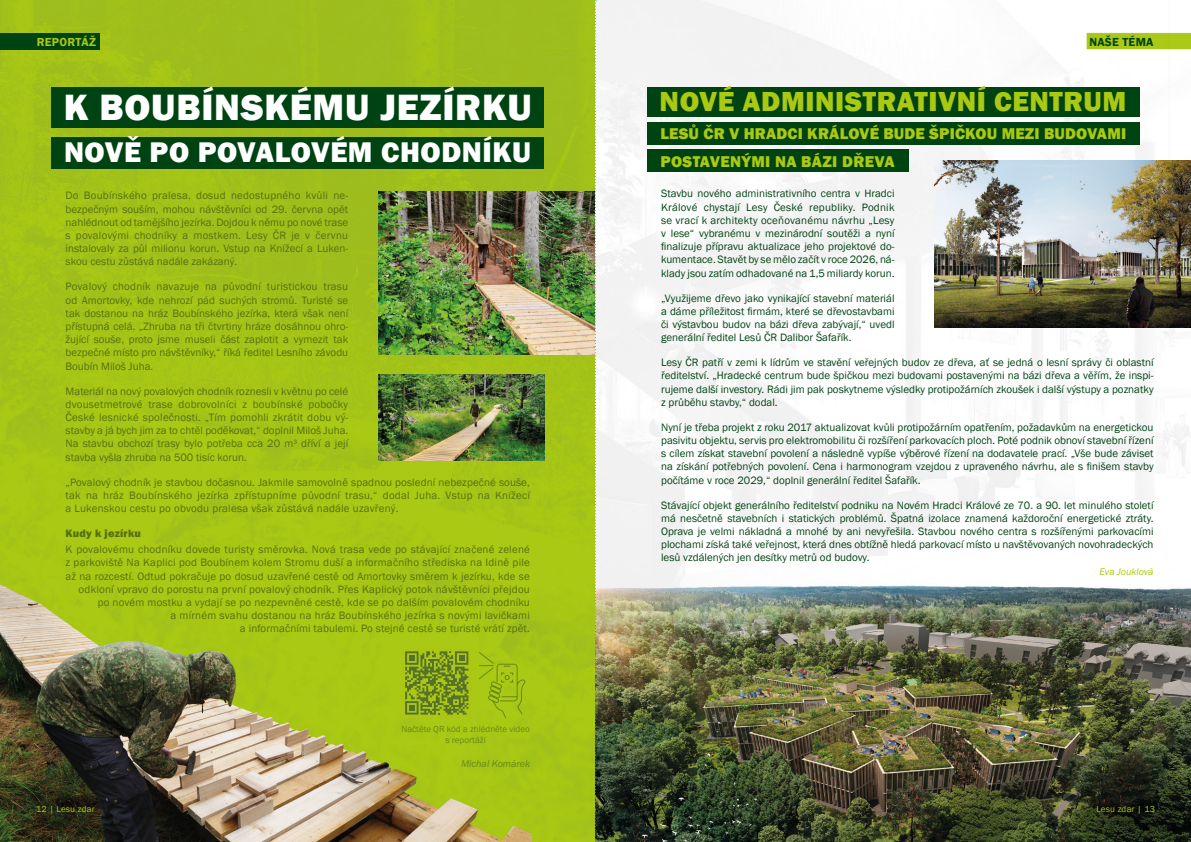
<style>
.page{position:relative;width:1191px;height:842px;background:#fff}
.page>*{position:absolute;margin:0;border:0;box-sizing:border-box;transform-origin:0 0}
.t1{font:800 37.7px "Franklin Gothic";letter-spacing:.02em;color:#fff}
.t2{font:800 29.2px "Franklin Gothic";letter-spacing:.02em;color:#fff}
.t3{font:800 28.4px "Franklin Gothic";letter-spacing:.02em;color:#aac911}
.t4{font:800 16.1px "Franklin Gothic";letter-spacing:.01em;color:#aac911}
.t5{font:600 12px "Franklin Gothic";letter-spacing:.02em;color:#aac911}
.t6{font:600 12px "Franklin Gothic";letter-spacing:.02em;color:#004312}
.t7{font:11px/13.2px "Franklin Gothic";letter-spacing:.015em;color:#557011;text-align:justify}
.t8{font:11px/13.2px "Franklin Gothic";color:#004312;text-align:justify}
.t9{font:800 11px "Franklin Gothic";letter-spacing:.02em;color:#557011}
.t10{font:italic 10px "Franklin Gothic";color:#688816}
.t11{font:italic 10px "Franklin Gothic";color:#aac911}
.t12{font:9px "Franklin Gothic";color:#688816}
.t13{font:9px "Franklin Gothic";letter-spacing:.02em;color:#aac911}
</style>
<div class="page">
<img style="left:0;top:0;width:1191px;height:842px">
<div style="left:0;top:34px;width:100px;height:16px;background:#004312"></div>
<div style="left:51px;top:87px;width:493px;height:41px;background:#004312"></div>
<div style="left:51px;top:137px;width:493px;height:31px;background:#004312"></div>
<img style="left:378px;top:192px;width:217px;height:162px">
<img style="left:378px;top:374px;width:166px;height:87px">
<svg style="left:478px;top:651px;width:47px;height:68px"></svg>
<div style="left:401px;top:647px;width:71px;height:71px;background:#abc714"></div>
<svg style="left:405px;top:651px;width:63px;height:64px"></svg>
<div style="left:647px;top:87px;width:492px;height:29px;background:#004312"></div>
<div style="left:647px;top:122px;width:492px;height:22px;background:#004312"></div>
<div style="left:647px;top:150px;width:262px;height:22px;background:#004312"></div>
<img style="left:934px;top:161px;width:257px;height:167px">
<svg style="left:595px;top:0;width:1px;height:842px"></svg>
<p class="t5" style="left:37px;top:34px;width:61px">REPORTÁŽ</p>
<p class="t1" style="left:64px;top:83px;width:469px">K BOUBÍNSKÉMU JEZÍRKU</p>
<p class="t2" style="left:64px;top:134px;width:469px">NOVĚ PO POVALOVÉM CHODNÍKU</p>
<p class="t7" style="left:66px;top:189px;width:284px">Do Boubínského pralesa, dosud nedostupného kvůli ne&shy;bezpečným souším, mohou návštěvníci od 29. června opět nahlédnout od tamějšího jezírka. Dojdou k němu po nové trase s povalovými chodníky a mostkem. Lesy ČR je v červnu instalovaly za půl milionu korun. Vstup na Knížecí a Luken&shy;skou cestu zůstává nadále zakázaný.</p>
<p class="t7" style="left:66px;top:280px;width:284px">Povalový chodník navazuje na původní turistickou trasu od Amortovky, kde nehrozí pád suchých stromů. Turisté se tak dostanou na hráz Boubínského jezírka, která však není přístupná celá. „Zhruba na tři čtvrtiny hráze dosáhnou ohro&shy;žující souše, proto jsme museli část zaplotit a vymezit tak bezpečné místo pro návštěvníky,“ říká ředitel Lesního závodu Boubín Miloš Juha.</p>
<p class="t7" style="left:66px;top:384px;width:284px">Materiál na nový povalových chodník roznesli v květnu po celé dvousetmetrové trase dobrovolníci z boubínské pobočky České lesnické společnosti. „Tím pomohli zkrátit dobu vý&shy;stavby a já bych jim za to chtěl poděkovat,“ doplnil Miloš Juha.<br>Na stavbu obchozí trasy bylo potřeba cca 20 m<sup>3</sup> dříví a její stavba vyšla zhruba na 500 tisíc korun.</p>
<p class="t7" style="left:66px;top:476px;width:466px">„Povalový chodník je stavbou dočasnou. Jakmile samovolně spadnou poslední nebezpečné souše, tak na hráz Boubínského jezírka zpřístupníme původní trasu,“ dodal Juha. Vstup na Knížecí a Lukenskou cestu po obvodu pralesa však zůstává nadále uzavřený.</p>
<p class="t9" style="left:66px;top:526px;width:77px">Kudy k jezírku</p>
<p class="t7" style="left:66px;top:543px;width:466px;text-align:right">K povalovému chodníku dovede turisty směrovka. Nová trasa vede po stávající značené zelené z parkoviště Na Kaplici pod Boubínem kolem Stromu duší a informačního střediska na Idině pile až na rozcestí. Odtud pokračuje po dosud uzavřené cestě od Amortovky směrem k jezírku, kde se odkloní vpravo do porostu na první povalový chodník. Přes Kaplický potok návštěvníci přejdou</p>
<p class="t7" style="left:98px;top:596px;width:434px">po novém mostku a vydají se po nezpevněné cestě, kde se po dalším povalovém chodníku</p>
<p class="t7" style="left:170px;top:609px;width:361px">a mírném svahu dostanou na hráz Boubínského jezírka s novými lavičkami</p>
<p class="t7" style="left:240px;top:622px;width:291px">a informačními tabulemi. Po stejné cestě se turisté vrátí zpět.</p>
<p class="t12" style="left:401px;top:723px;width:130px">Načtěte QR kód a zhlédněte video</p>
<p class="t12" style="left:445px;top:734px;width:42px">s reportáží</p>
<p class="t13" style="left:36px;top:804px;width:60px">12 | Lesu zdar</p>
<p class="t10" style="left:461px;top:758px;width:70px">Michal Komárek</p>
<p class="t6" style="left:1089px;top:34px;width:66px">NAŠE TÉMA</p>
<p class="t3" style="left:659px;top:83px;width:468px">NOVÉ ADMINISTRATIVNÍ CENTRUM</p>
<p class="t4" style="left:660px;top:123px;width:467px">LESŮ ČR V HRADCI KRÁLOVÉ BUDE ŠPIČKOU MEZI BUDOVAMI</p>
<p class="t4" style="left:660px;top:151px;width:236px">POSTAVENÝMI NA BÁZI DŘEVA</p>
<p class="t8" style="left:661px;top:187px;width:235px">Stavbu nového administrativního centra v Hradci Králové chystají Lesy České republiky. Podnik se vrací k architekty oceňovanému návrhu „Lesy v lese“ vybranému v mezinárodní soutěži a nyní finalizuje přípravu aktualizace jeho projektové do&shy;kumentace. Stavět by se mělo začít v roce 2026, ná&shy;klady jsou zatím odhadované na 1,5 miliardy korun.</p>
<p class="t8" style="left:661px;top:291px;width:235px">„Využijeme dřevo jako vynikající stavební materiál a dáme příležitost firmám, které se dřevostavbami či výstavbou budov na bázi dřeva zabývají,“ uvedl generální ředitel Lesů ČR Dalibor Šafařík.</p>
<p class="t8" style="left:661px;top:356px;width:494px">Lesy ČR patří v zemi k lídrům ve stavění veřejných budov ze dřeva, ať se jedná o lesní správy či oblastní ředitelství. „Hradecké centrum bude špičkou mezi budovami postavenými na bázi dřeva a věřím, že inspi&shy;rujeme další investory. Rádi jim pak poskytneme výsledky protipožárních zkoušek i další výstupy a poznatky z průběhu stavby,“ dodal.</p>
<p class="t8" style="left:661px;top:421px;width:494px">Nyní je třeba projekt z roku 2017 aktualizovat kvůli protipožárním opatřením, požadavkům na energetickou pasivitu objektu, servis pro elektromobilitu či rozšíření parkovacích ploch. Poté podnik obnoví stavební řízení s cílem získat stavební povolení a následně vypíše výběrové řízení na dodavatele prací. „Vše bude záviset na získání potřebných povolení. Cena i harmonogram vzejdou z upraveného návrhu, ale s finišem stavby počítáme v roce 2029,“ doplnil generální ředitel Šafařík.</p>
<p class="t8" style="left:661px;top:498px;width:494px">Stávající objekt generálního ředitelství podniku na Novém Hradci Králové ze 70. a 90. let minulého století má nesčetně stavebních i statických problémů. Špatná izolace znamená každoroční energetické ztráty.<br>Oprava je velmi nákladná a mnohé by ani nevyřešila. Stavbou nového centra s rozšířenými parkovacími plochami získá také veřejnost, která dnes obtížně hledá parkovací místo u navštěvovaných novohradeckých lesů vzdálených jen desítky metrů od budovy.</p>
<p class="t11" style="left:1099px;top:565px;width:56px">Eva Jouklová</p>
<p class="t13" style="left:1096px;top:804px;width:60px">Lesu zdar | 13</p>
</div>
